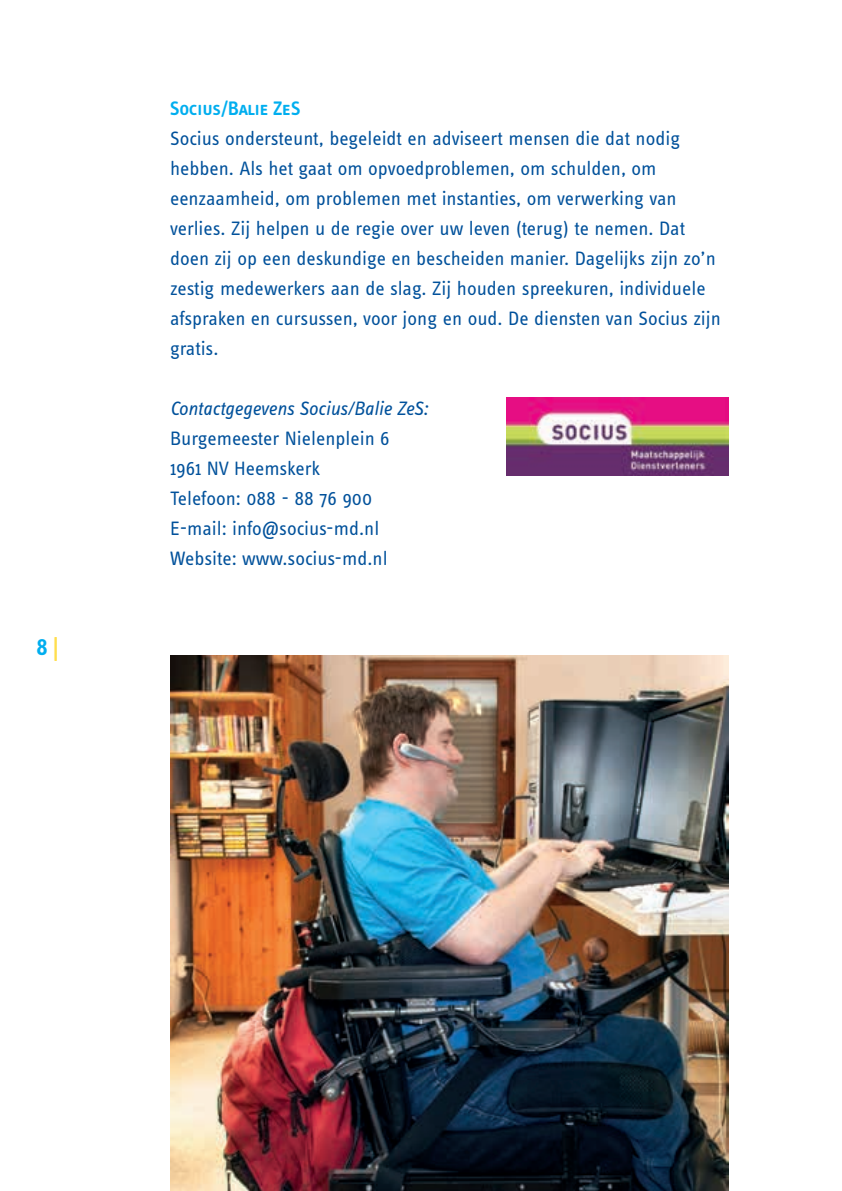
<style>
.page{position:relative;width:842px;height:1191px;background:#fff}
.page>*{position:absolute;margin:0;border:0;box-sizing:border-box;transform-origin:0 0}
.t1{font:600 24px "Info Text";color:#00aeef}
.t2{font:20px/30px "Info Text Pro";color:#01519b}
.t3{font:italic 20px "Info Text Pro";letter-spacing:-.005em;color:#01519b}
.t4{font:20px "Info Text Semi Bold Caps";color:#00aeef}
.s1{color:#ffde4e}
</style>
<div class="page">
<img style="left:170px;top:655px;width:559px;height:536px">
<img style="left:506px;top:397px;width:223px;height:78px">
<p class="t1" style="left:37px;top:634px;width:24px">8<span class="s1">|</span></p>
<p class="t4" style="left:170px;top:97px;width:132px">Socius/Balie ZeS</p>
<p class="t2" style="left:170px;top:123px;width:552px">Socius ondersteunt, begeleidt en adviseert mensen die dat nodig hebben. Als het gaat om opvoedproblemen, om schulden, om eenzaamheid, om problemen met instanties, om verwerking van verlies. Zij helpen u de regie over uw leven (terug) te nemen. Dat doen zij op een deskundige en bescheiden manier. Dagelijks zijn zo’n zestig medewerkers aan de slag. Zij houden spreekuren, individuele afspraken en cursussen, voor jong en oud. De diensten van Socius zijn gratis.</p>
<p class="t3" style="left:170px;top:397px;width:259px">Contactgegevens Socius/Balie ZeS:</p>
<p class="t2" style="left:170px;top:423px;width:221px">Burgemeester Nielenplein 6<br>1961 NV Heemskerk<br>Telefoon: 088 - 88 76 900<br>E-mail: info@socius-md.nl<br>Website: www.socius-md.nl</p>
</div>
